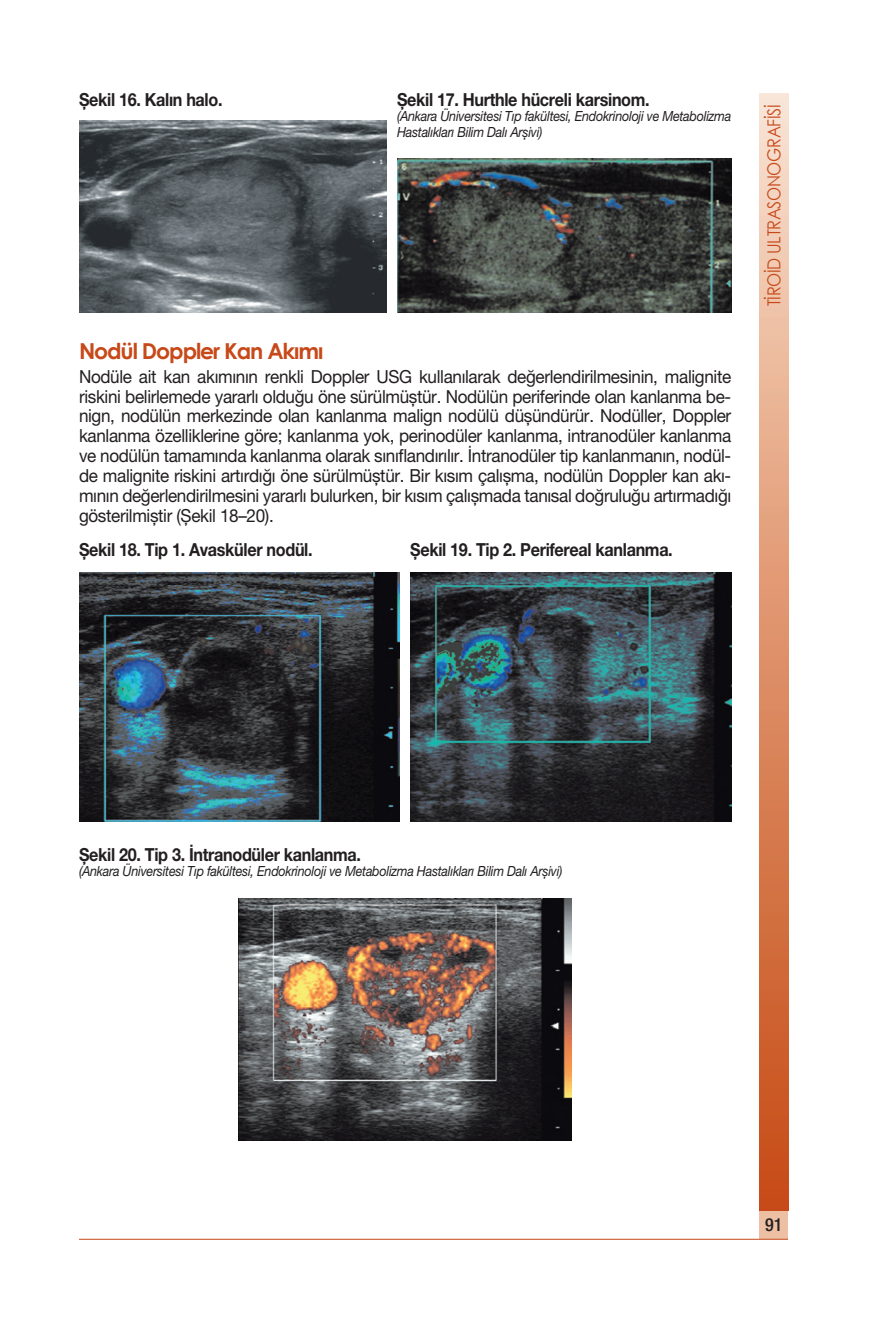
<style>
.page{position:relative;width:878px;height:1332px;background:#fff}
.page>*{position:absolute;margin:0;border:0;box-sizing:border-box;transform-origin:0 0}
.t1{font:700 22px "Century Gothic";letter-spacing:-.05em;color:#c74919}
.t2{font:18px/19.8px "Helvetica Neue LT Pro";letter-spacing:-.02em;color:#231f20;text-align:justify;scale:.95 1}
.t3{font:700 18px "Helvetica Neue LT Pro";letter-spacing:-.02em;color:#231f20;scale:.9 1}
.t4{font:18px "Century Gothic";letter-spacing:-.02em;color:#c74919;scale:.9 1}
.t5{font:500 condensed 18px "Helvetica Neue LT Pro";color:#231f20}
.t6{font:italic 14px/15.4px "Helvetica Neue LT Pro";letter-spacing:-.02em;color:#231f20;scale:.9 1}
</style>
<div class="page">
<div style="left:759px;top:1210px;width:29px;height:28px;background:#eec0a3"></div>
<hr style="left:79px;top:1238px;width:709px;height:1px;background:#c74919">
<div style="left:759px;top:93px;width:29px;height:1117px;background:linear-gradient(to bottom,#f8e0ce,#c5470f)"></div>
<img style="left:79px;top:121px;width:307px;height:192px">
<img style="left:397px;top:159px;width:334px;height:154px">
<img style="left:79px;top:572px;width:321px;height:249px">
<img style="left:410px;top:572px;width:321px;height:249px">
<img style="left:238px;top:898px;width:334px;height:242px">
<p class="t3" style="left:79px;top:88px;width:161px">Șekil 16. Kalın halo.</p>
<p class="t3" style="left:397px;top:88px;width:282px">Șekil 17. Hurthle hücreli karsinom.</p>
<p class="t6" style="left:397px;top:109px;width:373px">(Ankara Üniversitesi Tıp fakültesi, Endokrinoloji ve Metabolizma<br>Hastalıkları Bilim Dalı Arșivi)</p>
<p class="t1" style="left:79px;top:337px;width:246px">Nodül Doppler Kan Akımı</p>
<p class="t2" style="left:79px;top:366px;width:688px">Nodüle ait kan akımının renkli Doppler USG kullanılarak değerlendirilmesinin, malignite riskini belirlemede yararlı olduğu öne sürülmüștür. Nodülün periferinde olan kanlanma be&shy;nign, nodülün merkezinde olan kanlanma malign nodülü düșündürür. Nodüller, Doppler kanlanma özelliklerine göre; kanlanma yok, perinodüler kanlanma, intranodüler kanlanma ve nodülün tamamında kanlanma olarak sınıflandırılır. İntranodüler tip kanlanmanın, nodül&shy;de malignite riskini artırdığı öne sürülmüștür. Bir kısım çalıșma, nodülün Doppler kan akı&shy;mının değerlendirilmesini yararlı bulurken, bir kısım çalıșmada tanısal doğruluğu artırmadığı gösterilmiștir (Șekil 18–20).</p>
<p class="t3" style="left:79px;top:538px;width:261px">Șekil 18. Tip 1. Avasküler nodül.</p>
<p class="t3" style="left:410px;top:538px;width:293px">Șekil 19. Tip 2. Perifereal kanlanma.</p>
<p class="t4" style="left:762px;top:306px;width:226px;rotate:-90deg">TİROİD ULTRASONOGRAFİSİ</p>
<p class="t3" style="left:79px;top:843px;width:315px">Șekil 20. Tip 3. İntranodüler kanlanma.</p>
<p class="t6" style="left:79px;top:863px;width:538px">(Ankara Üniversitesi Tıp fakültesi, Endokrinoloji ve Metabolizma Hastalıkları Bilim Dalı Arșivi)</p>
<p class="t5" style="left:765px;top:1213px;width:19px">91</p>
</div>
